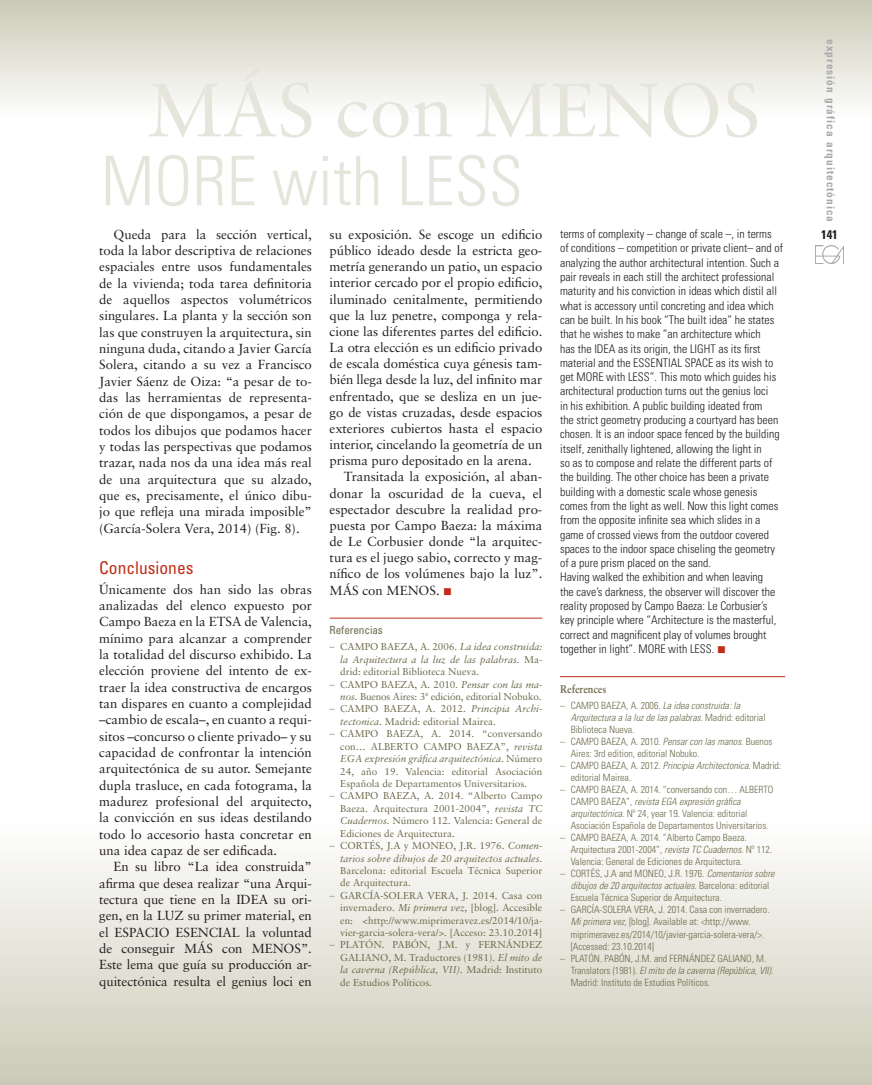
<style>
.page{position:relative;width:872px;height:1085px;background:#fff}
.page>*{position:absolute;margin:0;border:0;box-sizing:border-box;transform-origin:0 0}
.t1{font:75.62px "Sabon";color:#e6e5dc}
.t2{font:300 condensed 68.38px "Univers";color:#e6e5dc}
.t3{font:condensed 17.5px "Univers";color:#c02d19}
.t4{font:13.12px/16.4px "Sabon";letter-spacing:-.005em;color:#231f20;text-align:justify}
.t5{font:700 condensed 12.5px "Univers";color:#231f20}
.t6{font:300 condensed 11.88px/14.2px "Univers";color:#231f20}
.t7{font:700 condensed 11.25px "Univers";letter-spacing:.09em;color:#a8a9ad}
.t8{font:condensed 11.25px "Univers";letter-spacing:-.01em;color:#6d6a4a}
.t9{font:700 11.25px "Sabon";color:#6d6a4a;scale:.9 1}
.t10{font:10px/12.4px "Sabon";color:#6d6a4a;text-align:justify}
.t11{font:300 condensed 10px/12px "Univers";color:#6d6a4a}
.s1{color:#c02d19}
.s2{font-family:"Univers";font-weight:300;font-stretch:condensed}
.s3{font-style:italic}
</style>
<div class="page">
<div style="left:0;top:814px;width:872px;height:270px;background:linear-gradient(to bottom,#fff,#cccab7)"></div>
<div style="left:0;top:0;width:872px;height:119px;background:linear-gradient(to bottom,#cbc9b6,#fffffe)"></div>
<hr style="left:560px;top:676px;width:225px;height:1px;background:#c02d19">
<hr style="left:330px;top:617px;width:212px;height:1px;background:#c02d19">
<img style="left:815px;top:246px;width:28px;height:17px">
<h1 class="t1" style="left:147px;top:65px;width:615px">MÁS con MENOS</h1>
<h2 class="t2" style="left:101px;top:140px;width:423px">MORE with LESS</h2>
<p class="t4" style="left:99px;top:226px;width:214px;text-indent:14px">Queda para la sección vertical, toda la labor descriptiva de relaciones espaciales entre usos fundamentales de la vivienda; toda tarea definitoria de aquellos aspectos volumétricos singulares. La planta y la sección son las que construyen la arquitectura, sin ninguna duda, citando a Javier García Solera, citando a su vez a Francisco Javier Sáenz de Oiza: “a pesar de to&shy;das las herramientas de representa&shy;ción de que dispongamos, a pesar de todos los dibujos que podamos hacer y todas las perspectivas que podamos trazar, nada nos da una idea más real de una arquitectura que su alzado, que es, precisamente, el único dibu&shy;jo que refleja una mirada imposible” (García-Solera Vera, 2014) (Fig. 8).</p>
<h3 class="t3" style="left:99px;top:556px;width:96px">Conclusiones</h3>
<p class="t4" style="left:99px;top:580px;width:214px">Únicamente dos han sido las obras analizadas del elenco expuesto por Campo Baeza en la ETSA de Valencia, mínimo para alcanzar a comprender la totalidad del discurso exhibido. La elección proviene del intento de ex&shy;traer la idea constructiva de encargos tan dispares en cuanto a complejidad –cambio de escala–, en cuanto a requi&shy;sitos –concurso o cliente privado– y su capacidad de confrontar la intención arquitectónica de su autor. Semejante dupla trasluce, en cada fotograma, la madurez profesional del arquitecto, la convicción en sus ideas destilando todo lo accesorio hasta concretar en una idea capaz de ser edificada.</p>
<p class="t4" style="left:99px;top:858px;width:214px;text-indent:14px">En su libro “La idea construida” afirma que desea realizar “una Arqui&shy;tectura que tiene en la IDEA su ori&shy;gen, en la LUZ su primer material, en el ESPACIO ESENCIAL la voluntad de conseguir MÁS con MENOS”.<br>Este lema que guía su producción ar&shy;quitectónica resulta el genius loci en</p>
<p class="t4" style="left:330px;top:226px;width:214px">su exposición. Se escoge un edificio</p>
<p class="t4" style="left:330px;top:242px;width:214px">público ideado desde la estricta geo-</p>
<p class="t4" style="left:330px;top:258px;width:214px">metría generando un patio, un espacio</p>
<p class="t4" style="left:330px;top:274px;width:214px">interior cercado por el propio edificio,</p>
<p class="t4" style="left:330px;top:290px;width:214px">iluminado cenitalmente, permitiendo</p>
<p class="t4" style="left:330px;top:307px;width:214px">que la luz penetre, componga y rela-</p>
<p class="t4" style="left:330px;top:323px;width:214px">cione las diferentes partes del edificio.</p>
<p class="t4" style="left:330px;top:339px;width:214px">La otra elección es un edificio privado</p>
<p class="t4" style="left:330px;top:355px;width:214px">de escala doméstica cuya génesis tam-</p>
<p class="t4" style="left:330px;top:371px;width:214px">bién llega desde la luz, del infinito mar</p>
<p class="t4" style="left:330px;top:387px;width:214px">enfrentado, que se desliza en un jue-</p>
<p class="t4" style="left:330px;top:404px;width:214px">go de vistas cruzadas, desde espacios</p>
<p class="t4" style="left:330px;top:420px;width:214px">exteriores cubiertos hasta el espacio</p>
<p class="t4" style="left:330px;top:436px;width:214px">interior, cincelando la geometría de un</p>
<p class="t4" style="left:330px;top:452px;width:203px">prisma puro depositado en la arena.</p>
<p class="t4" style="left:344px;top:468px;width:200px">Transitada la exposición, al aban-</p>
<p class="t4" style="left:330px;top:484px;width:214px">donar la oscuridad de la cueva, el</p>
<p class="t4" style="left:330px;top:500px;width:214px">espectador descubre la realidad pro-</p>
<p class="t4" style="left:330px;top:517px;width:214px">puesta por Campo Baeza: la máxima</p>
<p class="t4" style="left:330px;top:533px;width:214px">de Le Corbusier donde “la arquitec-</p>
<p class="t4" style="left:330px;top:549px;width:214px">tura es el juego sabio, correcto y mag-</p>
<p class="t4" style="left:330px;top:565px;width:214px">nífico de los volúmenes bajo la luz”.</p>
<p class="t4" style="left:330px;top:581px;width:124px">MÁS con MENOS. <span class="s1">■</span></p>
<p class="t8" style="left:330px;top:623px;width:55px">Referencias</p>
<p class="t10" style="left:340px;top:640px;width:203px;text-indent:-11px"><span class="s2">–</span> CAMPO BAEZA, A. 2006. <span class="s3">La idea construida: la Arquitectura a la luz de las palabras</span>. Ma&shy;drid: editorial Biblioteca Nueva.</p>
<p class="t10" style="left:330px;top:677px;width:214px;text-align:right"><span class="s2">–</span> CAMPO BAEZA, A. 2010. <span class="s3">Pensar con las ma&shy;nos</span>. Buenos Aires: 3ª edición, editorial Nobuko.</p>
<p class="t10" style="left:340px;top:702px;width:203px;text-indent:-11px"><span class="s2">–</span> CAMPO BAEZA, A. 2012. <span class="s3">Principia Archi&shy;tectonica</span>. Madrid: editorial Mairea.</p>
<p class="t10" style="left:340px;top:727px;width:203px;text-indent:-11px"><span class="s2">–</span> CAMPO BAEZA, A. 2014. “conversando con… ALBERTO CAMPO BAEZA”, <span class="s3">revista EGA expresión gráfica arquitectónica</span>. Número 24, año 19. Valencia: editorial Asociación Española de Departamentos Universitarios.</p>
<p class="t10" style="left:340px;top:789px;width:203px;text-indent:-11px"><span class="s2">–</span> CAMPO BAEZA, A. 2014. “Alberto Campo Baeza. Arquitectura 2001-2004”, <span class="s3">revista TC Cuadernos</span>. Número 112. Valencia: General de Ediciones de Arquitectura.</p>
<p class="t10" style="left:340px;top:839px;width:203px;text-indent:-11px"><span class="s2">–</span> CORTéS, J.A y MONEO, J.R. 1976. <span class="s3">Comen&shy;tarios sobre dibujos de 20 arquitectos actuales</span>.<br>Barcelona: editorial Escuela Técnica Superior de Arquitectura.</p>
<p class="t10" style="left:340px;top:888px;width:203px;text-indent:-11px"><span class="s2">–</span> GARCÍA-SOLERA VERA, J. 2014. Casa con invernadero. <span class="s3">Mi primera vez</span>, [blog]. Accesible en: &lt;http://www.miprimeravez.es/2014/10/ja&shy;vier-garcia-solera-vera/&gt;. [Acceso: 23.10.2014]</p>
<p class="t10" style="left:340px;top:938px;width:203px;text-indent:-11px"><span class="s2">–</span> PLATÓN. PABÓN, J.M. y FERNÁNDEZ GALIANO, M. Traductores (1981). <span class="s3">El mito de la caverna (República, VII)</span>. Madrid: Instituto de Estudios Políticos.</p>
<p class="t6" style="left:560px;top:227px;width:224px">terms of complexity – change of scale –, in terms of conditions – competition or private client– and of analyzing the author architectural intention. Such a pair reveals in each still the architect professional maturity and his conviction in ideas which distil all what is accessory until concreting and idea which can be built. In his book “The built idea” he states that he wishes to make “an architecture which<br>has the IDEA as its origin, the LIGHT as its first material and the ESSENTIAL SPACE as its wish to get MORE with LESS”. This moto which guides his architectural production turns out the genius loci<br>in his exhibition. A public building ideated from<br>the strict geometry producing a courtyard has been chosen. It is an indoor space fenced by the building itself, zenithally lightened, allowing the light in<br>so as to compose and relate the different parts of the building. The other choice has been a private building with a domestic scale whose genesis comes from the light as well. Now this light comes from the opposite infinite sea which slides in a game of crossed views from the outdoor covered spaces to the indoor space chiseling the geometry of a pure prism placed on the sand.<br>Having walked the exhibition and when leaving<br>the cave’s darkness, the observer will discover the reality proposed by Campo Baeza: Le Corbusier’s key principle where “Architecture is the masterful, correct and magnificent play of volumes brought together in light”. MORE with LESS. <span class="s1">■</span></p>
<p class="t9" style="left:560px;top:682px;width:53px">References</p>
<p class="t11" style="left:570px;top:699px;width:196px;text-indent:-11px">– CAMPO BAEZA, A. 2006. <span class="s3">La idea construida: la<br>Arquitectura a la luz de las palabras</span>. Madrid: editorial<br>Biblioteca Nueva.</p>
<p class="t11" style="left:570px;top:735px;width:203px;text-indent:-11px">– CAMPO BAEZA, A. 2010. <span class="s3">Pensar con las manos</span>. Buenos<br>Aires: 3rd edition, editorial Nobuko.</p>
<p class="t11" style="left:570px;top:759px;width:212px;text-indent:-11px">– CAMPO BAEZA, A. 2012. <span class="s3">Principia Architectonica</span>. Madrid: editorial Mairea.</p>
<p class="t11" style="left:570px;top:783px;width:204px;text-indent:-11px">– CAMPO BAEZA, A. 2014. “conversando con… ALBERTO CAMPO BAEZA”, <span class="s3">revista EGA expresión gráfica arquitectónica</span>. Nº 24, year 19. Valencia: editorial Asociación Española de Departamentos Universitarios.</p>
<p class="t11" style="left:570px;top:831px;width:203px;text-indent:-11px">– CAMPO BAEZA, A. 2014. “Alberto Campo Baeza.<br>Arquitectura 2001-2004”, <span class="s3">revista TC Cuadernos</span>. Nº 112.<br>Valencia: General de Ediciones de Arquitectura.</p>
<p class="t11" style="left:570px;top:867px;width:205px;text-indent:-11px">– CORTéS, J.A and MONEO, J.R. 1976. <span class="s3">Comentarios sobre dibujos de 20 arquitectos actuales</span>. Barcelona: editorial<br>Escuela Técnica Superior de Arquitectura.</p>
<p class="t11" style="left:570px;top:903px;width:200px;text-indent:-11px">– GARCÍA-SOLERA VERA, J. 2014. Casa con invernadero.<br><span class="s3">Mi primera vez</span>, [blog]. Available at: &lt;http://www. miprimeravez.es/2014/10/javier-garcia-solera-vera/&gt;. [Accessed: 23.10.2014]</p>
<p class="t11" style="left:570px;top:951px;width:204px;text-indent:-11px">– PLATÓN. PABÓN, J.M. and FERNÁNDEZ GALIANO, M.<br>Translators (1981). <span class="s3">El mito de la caverna (República, VII)</span>.<br>Madrid: Instituto de Estudios Políticos.</p>
<p class="t7" style="left:837px;top:39px;width:184px;rotate:90deg">expresión gráfica arquitectónica</p>
<p class="t5" style="left:821px;top:226px;width:18px">141</p>
</div>
